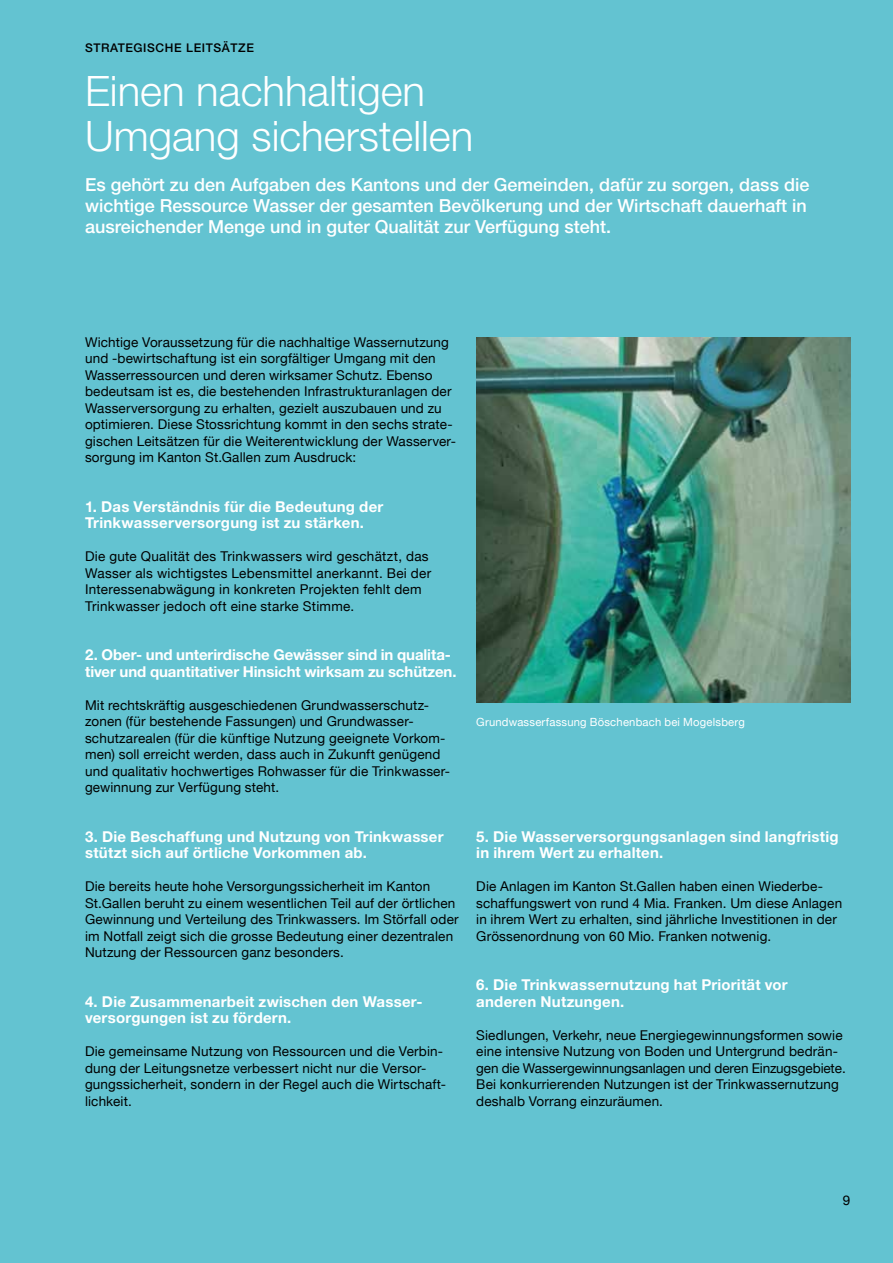
<style>
.page{position:relative;width:893px;height:1263px;background:#63c3d1}
.page>*{position:absolute;margin:0;border:0;box-sizing:border-box;transform-origin:0 0}
.t1{font:300 42px/45px "Helvetica Neue LT";color:#fff}
.t2{font:500 18px/21px "Helvetica Neue LT";color:#fff}
.t3{font:700 15px/16.5px "Helvetica Neue LT";letter-spacing:.015em;color:#fff}
.t4{font:700 15px/16.5px "Helvetica Neue LT";letter-spacing:-.005em;color:#fff}
.t5{font:13.5px/16.5px "Helvetica Neue LT";letter-spacing:.01em;color:#000}
.t6{font:500 12px "Helvetica Neue LT";letter-spacing:.05em;color:#000}
.t7{font:11.25px "Helvetica Neue LT";letter-spacing:.02em;color:#fff}
</style>
<div class="page">
<img style="left:476px;top:337px;width:374px;height:366px">
<p class="t6" style="left:85px;top:40px;width:170px">STRATEGISCHE LEITSÄTZE</p>
<h1 class="t1" style="left:85px;top:68px;width:390px">Einen nachhaltigen<br>Umgang sicherstellen</h1>
<h2 class="t2" style="left:85px;top:173px;width:726px">Es gehört zu den Aufgaben des Kantons und der Gemeinden, dafür zu sorgen, dass die wichtige Ressource Wasser der gesamten Bevölkerung und der Wirtschaft dauerhaft in ausreichender Menge und in guter Qualität zur Verfügung steht.</h2>
<p class="t5" style="left:85px;top:333px;width:372px">Wichtige Voraussetzung für die nachhaltige Wassernutzung und -bewirtschaftung ist ein sorgfältiger Umgang mit den Wasserressourcen und deren wirksamer Schutz. Ebenso bedeutsam ist es, die bestehenden Infrastrukturanlagen der Wasserversorgung zu erhalten, gezielt auszubauen und zu optimieren. Diese Stossrichtung kommt in den sechs strate&shy;gischen Leitsätzen für die Weiterentwicklung der Wasserver&shy;sorgung im Kanton St.Gallen zum Ausdruck:</p>
<p class="t3" style="left:85px;top:498px;width:300px">1. Das Verständnis für die Bedeutung der<br>Trinkwasserversorgung ist zu stärken.</p>
<p class="t5" style="left:85px;top:548px;width:348px">Die gute Qualität des Trinkwassers wird geschätzt, das Wasser als wichtigstes Lebensmittel anerkannt. Bei der Interessenabwägung in konkreten Projekten fehlt dem Trinkwasser jedoch oft eine starke Stimme.</p>
<p class="t4" style="left:85px;top:646px;width:373px">2. Ober- und unterirdische Gewässer sind in qualita&shy;tiver und quantitativer Hinsicht wirksam zu schützen.</p>
<p class="t5" style="left:85px;top:696px;width:366px">Mit rechtskräftig ausgeschiedenen Grundwasserschutz&shy;zonen (für bestehende Fassungen) und Grundwasser&shy;schutzarealen (für die künftige Nutzung geeignete Vorkom&shy;men) soll erreicht werden, dass auch in Zukunft genügend und qualitativ hochwertiges Rohwasser für die Trinkwasser&shy;gewinnung zur Verfügung steht.</p>
<p class="t3" style="left:85px;top:828px;width:360px">3. Die Beschaffung und Nutzung von Trinkwasser stützt sich auf örtliche Vorkommen ab.</p>
<p class="t5" style="left:85px;top:878px;width:375px">Die bereits heute hohe Versorgungssicherheit im Kanton St.Gallen beruht zu einem wesentlichen Teil auf der örtlichen Gewinnung und Verteilung des Trinkwassers. Im Störfall oder im Notfall zeigt sich die grosse Bedeutung einer dezentralen Nutzung der Ressourcen ganz besonders.</p>
<p class="t3" style="left:85px;top:993px;width:338px">4. Die Zusammenarbeit zwischen den Wasser&shy;versorgungen ist zu fördern.</p>
<p class="t5" style="left:85px;top:1043px;width:363px">Die gemeinsame Nutzung von Ressourcen und die Verbin&shy;dung der Leitungsnetze verbessert nicht nur die Versor&shy;gungssicherheit, sondern in der Regel auch die Wirtschaft&shy;lichkeit.</p>
<p class="t7" style="left:476px;top:715px;width:270px">Grundwasserfassung Böschenbach bei Mogelsberg</p>
<p class="t3" style="left:476px;top:828px;width:364px">5. Die Wasserversorgungsanlagen sind langfristig in ihrem Wert zu erhalten.</p>
<p class="t5" style="left:476px;top:878px;width:367px">Die Anlagen im Kanton St.Gallen haben einen Wiederbe&shy;schaffungswert von rund 4 Mia. Franken. Um diese Anlagen in ihrem Wert zu erhalten, sind jährliche Investitionen in der Grössenordnung von 60 Mio. Franken notwenig.</p>
<p class="t3" style="left:476px;top:976px;width:313px">6. Die Trinkwassernutzung hat Priorität vor anderen Nutzungen.</p>
<p class="t5" style="left:476px;top:1026px;width:371px">Siedlungen, Verkehr, neue Energiegewinnungsformen sowie eine intensive Nutzung von Boden und Untergrund bedrän&shy;gen die Wassergewinnungsanlagen und deren Einzugsgebiete.<br>Bei konkurrierenden Nutzungen ist der Trinkwassernutzung deshalb Vorrang einzuräumen.</p>
<p class="t5" style="left:843px;top:1191px;width:9px">9</p>
</div>
